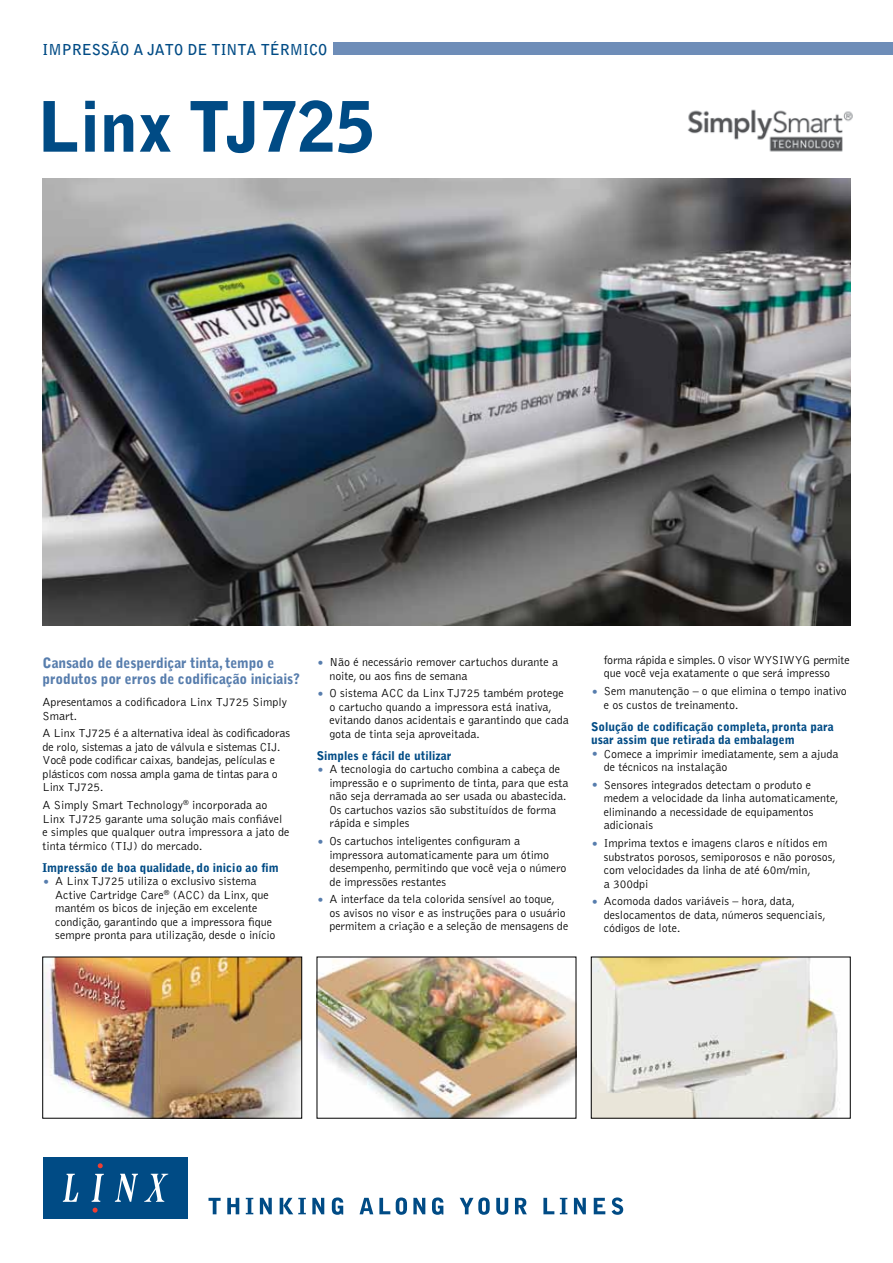
<style>
.page{position:relative;width:893px;height:1263px;background:#fff}
.page>*{position:absolute;margin:0;border:0;box-sizing:border-box;transform-origin:0 0}
.t1{font:900 69px "Bell Gothic";color:#004b85}
.t2{font:700 15px "Bell Gothic";color:#004b85}
.t3{font:900 14.25px/16.5px "Bell Gothic";letter-spacing:-.01em;color:#577dad}
.t4{font:300 12px/13.5px "Bell Gothic";color:#000}
.t5{font:900 12px/13.5px "Bell Gothic";color:#004b85}
.s1{font-size:15px;color:#577dad}
</style>
<div class="page">
<img style="left:43px;top:179px;width:807px;height:446px">
<div style="left:334px;top:43px;width:559px;height:12px;background:#6e8db8"></div>
<img style="left:45px;top:959px;width:255px;height:157px">
<img style="left:319px;top:959px;width:255px;height:157px">
<img style="left:593px;top:959px;width:247px;height:157px">
<div style="left:43px;top:1157px;width:144px;height:62px;background:#004b85"></div>
<svg style="left:63px;top:1174px;width:15px;height:28px"></svg>
<svg style="left:115px;top:1174px;width:23px;height:28px"></svg>
<svg style="left:144px;top:1174px;width:24px;height:28px"></svg>
<svg style="left:98px;top:1163px;width:5px;height:5px"></svg>
<svg style="left:92px;top:1174px;width:12px;height:38px"></svg>
<svg style="left:208px;top:1198px;width:13px;height:16px"></svg>
<svg style="left:227px;top:1198px;width:12px;height:16px"></svg>
<svg style="left:246px;top:1198px;width:7px;height:16px"></svg>
<svg style="left:260px;top:1198px;width:12px;height:16px"></svg>
<svg style="left:280px;top:1198px;width:26px;height:16px"></svg>
<svg style="left:312px;top:1198px;width:12px;height:16px"></svg>
<svg style="left:332px;top:1197px;width:11px;height:18px"></svg>
<svg style="left:360px;top:1198px;width:13px;height:16px"></svg>
<svg style="left:379px;top:1198px;width:11px;height:16px"></svg>
<svg style="left:396px;top:1197px;width:11px;height:18px"></svg>
<svg style="left:413px;top:1198px;width:12px;height:16px"></svg>
<svg style="left:432px;top:1197px;width:11px;height:18px"></svg>
<svg style="left:460px;top:1197px;width:30px;height:18px"></svg>
<svg style="left:496px;top:1198px;width:12px;height:17px"></svg>
<svg style="left:515px;top:1198px;width:12px;height:16px"></svg>
<svg style="left:543px;top:1198px;width:11px;height:16px"></svg>
<svg style="left:560px;top:1198px;width:7px;height:16px"></svg>
<svg style="left:574px;top:1198px;width:12px;height:16px"></svg>
<svg style="left:594px;top:1198px;width:11px;height:16px"></svg>
<svg style="left:612px;top:1197px;width:11px;height:18px"></svg>
<img style="left:688px;top:109px;width:165px;height:43px">
<p class="t2" style="left:43px;top:40px;width:286px">IMPRESSÃO A JATO DE TINTA TÉRMICO</p>
<h1 class="t1" style="left:38px;top:87px;width:338px">Linx TJ725</h1>
<p class="t3" style="left:43px;top:654px;width:259px">Cansado de desperdiçar tinta, tempo e produtos por erros de codificação iniciais?</p>
<p class="t4" style="left:43px;top:696px;width:246px">Apresentamos a codificadora Linx TJ725 Simply<br>Smart.</p>
<p class="t4" style="left:43px;top:727px;width:249px">A Linx TJ725 é a alternativa ideal às codificadoras de rolo, sistemas a jato de válvula e sistemas CIJ.<br>Você pode codificar caixas, bandejas, películas e plásticos com nossa ampla gama de tintas para o Linx TJ725.</p>
<p class="t4" style="left:43px;top:799px;width:249px">A Simply Smart Technology<sup>®</sup> incorporada ao Linx TJ725 garante uma solução mais confiável e simples que qualquer outra impressora a jato de tinta térmico (TIJ) do mercado.</p>
<p class="t5" style="left:43px;top:861px;width:238px">Impressão de boa qualidade, do inicio ao fim</p>
<p class="t4" style="left:55px;top:875px;width:222px;text-indent:-13px"><span class="s1">•</span> A Linx TJ725 utiliza o exclusivo sistema Active Cartridge Care<sup>®</sup> (ACC) da Linx, que mantém os bicos de injeção em excelente condição, garantindo que a impressora fique sempre pronta para utilização, desde o início</p>
<p class="t4" style="left:330px;top:656px;width:230px;text-indent:-13px"><span class="s1">•</span> Não é necessário remover cartuchos durante a noite, ou aos fins de semana</p>
<p class="t4" style="left:330px;top:687px;width:241px;text-indent:-13px"><span class="s1">•</span> O sistema ACC da Linx TJ725 também protege o cartucho quando a impressora está inativa, evitando danos acidentais e garantindo que cada gota de tinta seja aproveitada.</p>
<p class="t5" style="left:317px;top:749px;width:136px">Simples e fácil de utilizar</p>
<p class="t4" style="left:330px;top:763px;width:241px;text-indent:-13px"><span class="s1">•</span> A tecnologia do cartucho combina a cabeça de impressão e o suprimento de tinta, para que esta não seja derramada ao ser usada ou abastecida.<br>Os cartuchos vazios são substituídos de forma rápida e simples</p>
<p class="t4" style="left:330px;top:835px;width:238px;text-indent:-13px"><span class="s1">•</span> Os cartuchos inteligentes configuram a impressora automaticamente para um ótimo desempenho, permitindo que você veja o número de impressões restantes</p>
<p class="t4" style="left:330px;top:893px;width:240px;text-indent:-13px"><span class="s1">•</span> A interface da tela colorida sensível ao toque, os avisos no visor e as instruções para o usuário permitem a criação e a seleção de mensagens de</p>
<p class="t4" style="left:604px;top:653px;width:247px">forma rápida e simples. O visor WYSIWYG permite que você veja exatamente o que será impresso</p>
<p class="t4" style="left:604px;top:685px;width:245px;text-indent:-13px"><span class="s1">•</span> Sem manutenção – o que elimina o tempo inativo e os custos de treinamento.</p>
<p class="t5" style="left:591px;top:720px;width:244px">Solução de codificação completa, pronta para usar assim que retirada da embalagem</p>
<p class="t4" style="left:604px;top:747px;width:236px;text-indent:-13px"><span class="s1">•</span> Comece a imprimir imediatamente, sem a ajuda de técnicos na instalação</p>
<p class="t4" style="left:604px;top:778px;width:236px;text-indent:-13px"><span class="s1">•</span> Sensores integrados detectam o produto e medem a velocidade da linha automaticamente, eliminando a necessidade de equipamentos adicionais</p>
<p class="t4" style="left:604px;top:837px;width:234px;text-indent:-13px"><span class="s1">•</span> Imprima textos e imagens claros e nítidos em substratos porosos, semiporosos e não porosos, com velocidades da linha de até 60m/min,<br>a 300dpi</p>
<p class="t4" style="left:604px;top:895px;width:223px;text-indent:-13px"><span class="s1">•</span> Acomoda dados variáveis – hora, data, deslocamentos de data, números sequenciais, códigos de lote.</p>
</div>
